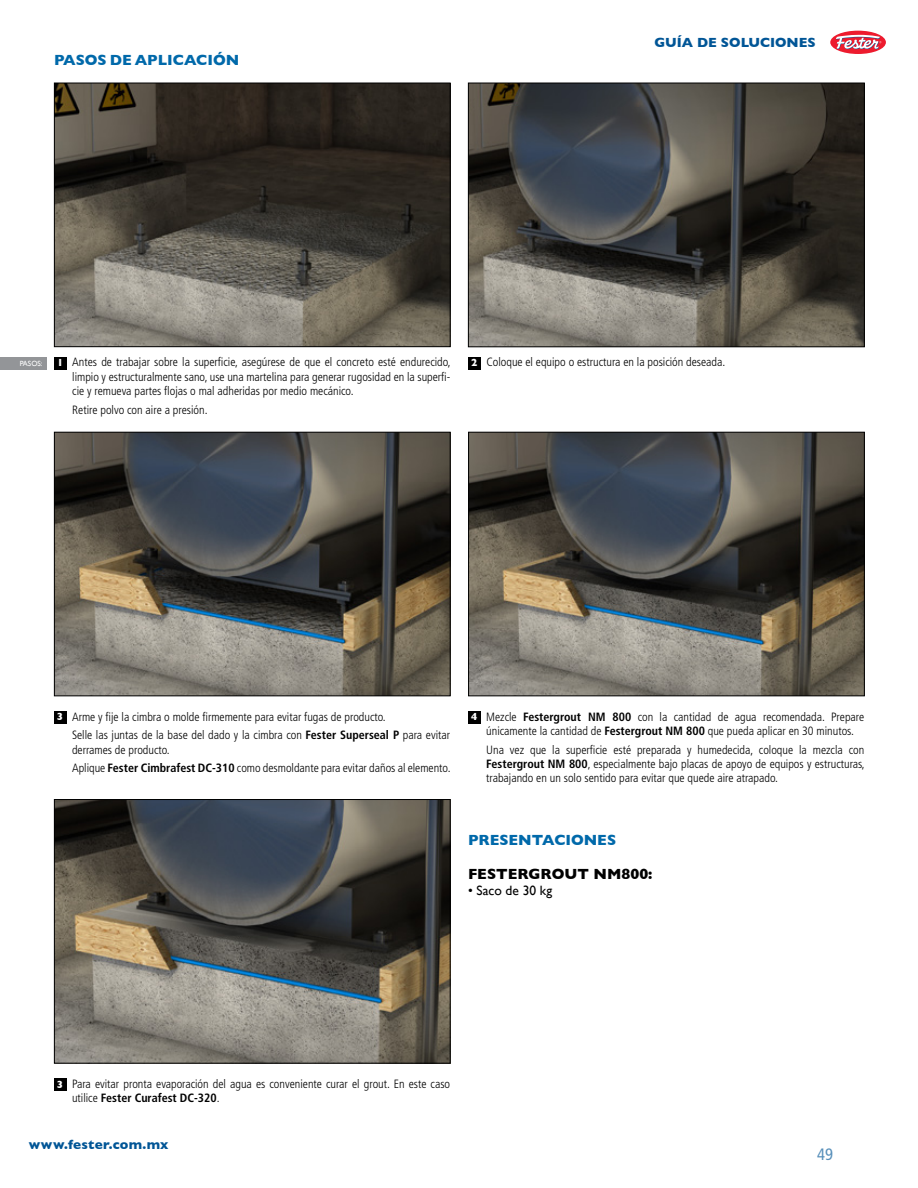
<style>
.page{position:relative;width:918px;height:1188px;background:#fff}
.page>*{position:absolute;margin:0;border:0;box-sizing:border-box;transform-origin:0 0}
.t1{font:condensed 16.5px "Frutiger";color:#578fba}
.t2{font:700 15px "Gill Sans";color:#0069aa}
.t3{font:700 15px "Gill Sans";color:#000}
.t4{font:700 13.5px "Gill Sans";color:#005596}
.t5{font:13.5px "Gill Sans";color:#000}
.t6{font:300 condensed 12px/14.4px "Frutiger";color:#000}
.t7{font:700 10.5px "Gill Sans";color:#fff}
.t8{font:7.5px "Gill Sans";color:#fff}
.s1{font-weight:700}
</style>
<div class="page">
<svg style="left:829px;top:30px;width:58px;height:25px"></svg>
<div style="left:830px;top:31px;width:56px;height:23px;background:#ed1b2e;border-radius:50%"></div>
<svg style="left:836px;top:35px;width:45px;height:15px"></svg>
<img style="left:56px;top:85px;width:392px;height:260px">
<div style="left:54px;top:83px;width:396px;height:264px;border:1px solid #000"></div>
<img style="left:470px;top:85px;width:393px;height:260px">
<div style="left:468px;top:83px;width:397px;height:264px;border:1px solid #000"></div>
<div style="left:468px;top:357px;width:12px;height:12px;background:#000"></div>
<div style="left:54px;top:357px;width:12px;height:12px;background:#000"></div>
<img style="left:56px;top:434px;width:392px;height:260px">
<div style="left:54px;top:432px;width:396px;height:264px;border:1px solid #000"></div>
<img style="left:56px;top:801px;width:392px;height:260px">
<div style="left:54px;top:799px;width:396px;height:264px;border:1px solid #000"></div>
<img style="left:470px;top:434px;width:393px;height:260px">
<div style="left:468px;top:432px;width:397px;height:264px;border:1px solid #000"></div>
<div style="left:54px;top:712px;width:12px;height:12px;background:#000"></div>
<div style="left:54px;top:1079px;width:12px;height:12px;background:#000"></div>
<div style="left:468px;top:712px;width:12px;height:12px;background:#000"></div>
<div style="left:0;top:357px;width:46px;height:12px;background:#939598"></div>
<p class="t2" style="left:54px;top:48px;width:187px">PASOS DE APLICACIÓN</p>
<p class="t4" style="left:654px;top:31px;width:163px">GUÍA DE SOLUCIONES</p>
<p class="t8" style="left:20px;top:359px;width:24px">PASOS:</p>
<p class="t6" style="left:72px;top:355px;width:380px">Antes de trabajar sobre la superficie, asegúrese de que el concreto esté endurecido,</p>
<p class="t6" style="left:486px;top:355px;width:240px">Coloque el equipo o estructura en la posición deseada.</p>
<p class="t6" style="left:72px;top:370px;width:380px">limpio y estructuralmente sano, use una martelina para generar rugosidad en la superfi&shy;cie y remueva partes flojas o mal adheridas por medio mecánico.</p>
<p class="t6" style="left:72px;top:403px;width:137px">Retire polvo con aire a presión.</p>
<p class="t7" style="left:57px;top:354px;width:8px">1</p>
<p class="t7" style="left:471px;top:354px;width:8px">2</p>
<p class="t7" style="left:57px;top:708px;width:8px">3</p>
<p class="t6" style="left:72px;top:707px;width:380px;line-height:18.6px">Arme y fije la cimbra o molde firmemente para evitar fugas de producto.<br>Selle las juntas de la base del dado y la cimbra con <span class="s1">Fester Superseal P</span> para evitar</p>
<p class="t6" style="left:72px;top:740px;width:380px;line-height:18.6px">derrames de producto.<br>Aplique <span class="s1">Fester Cimbrafest DC-310</span> como desmoldante para evitar daños al elemento.</p>
<p class="t7" style="left:471px;top:708px;width:8px">4</p>
<p class="t6" style="left:486px;top:709px;width:380px">Mezcle <span class="s1">Festergrout NM 800</span> con la cantidad de agua recomendada. Prepare únicamente la cantidad de <span class="s1">Festergrout NM 800</span> que pueda aplicar en 30 minutos.</p>
<p class="t6" style="left:486px;top:742px;width:380px;text-align:justify">Una vez que la superficie esté preparada y humedecida, coloque la mezcla con <span class="s1">Festergrout NM 800</span>, especialmente bajo placas de apoyo de equipos y estructuras, trabajando en un solo sentido para evitar que quede aire atrapado.</p>
<p class="t2" style="left:468px;top:828px;width:150px">PRESENTACIONES</p>
<p class="t3" style="left:468px;top:862px;width:186px">FESTERGROUT NM800:</p>
<p class="t5" style="left:468px;top:882px;width:86px">• Saco de 30 kg</p>
<p class="t7" style="left:57px;top:1076px;width:8px">3</p>
<p class="t6" style="left:72px;top:1077px;width:380px">Para evitar pronta evaporación del agua es conveniente curar el grout. En este caso utilice <span class="s1">Fester Curafest DC-320</span>.</p>
<p class="t4" style="left:29px;top:1134px;width:141px">www.fester.com.mx</p>
<h1 class="t1" style="left:817px;top:1145px;width:17px">49</h1>
</div>
